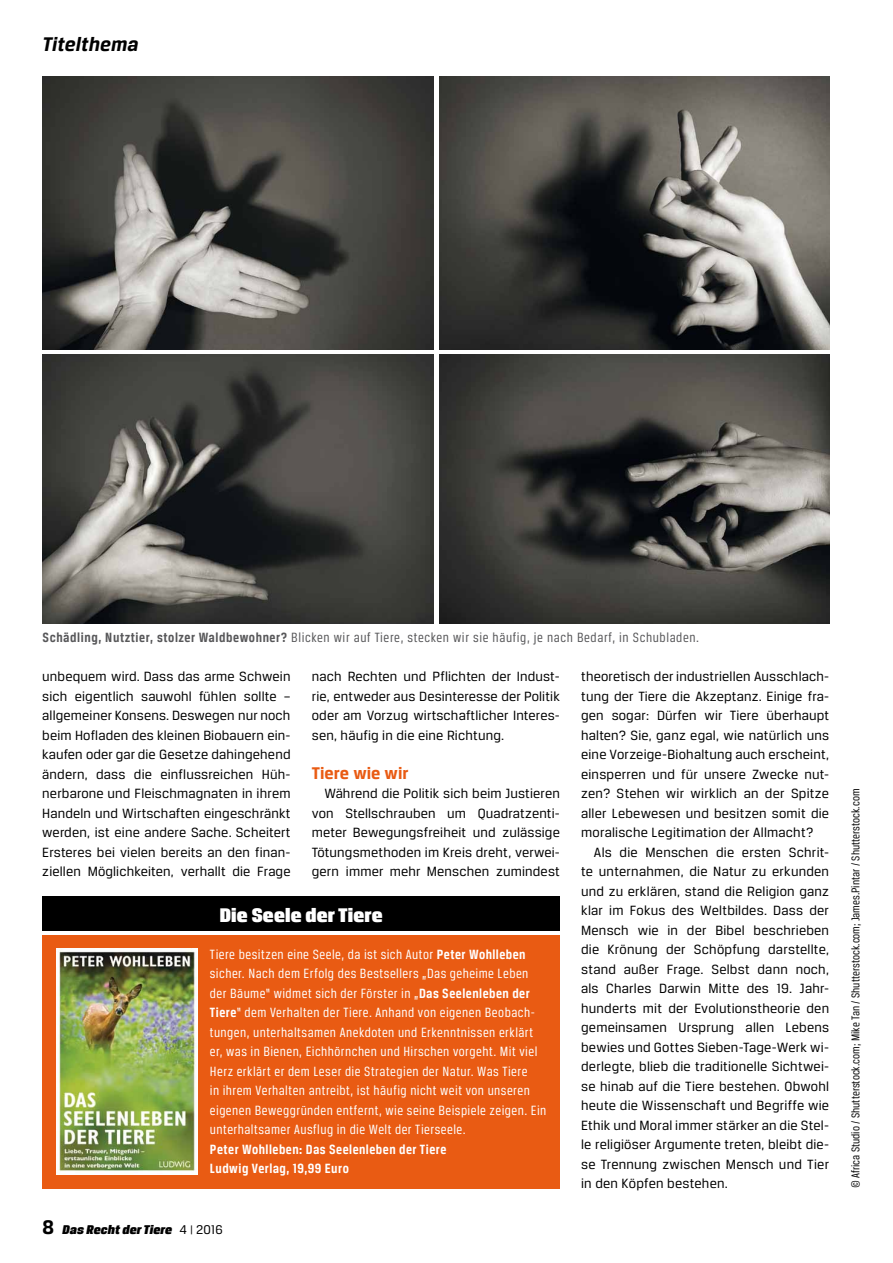
<style>
.page{position:relative;width:893px;height:1263px;background:#fff}
.page>*{position:absolute;margin:0;border:0;box-sizing:border-box;transform-origin:0 0}
.t1{font:21px "Breuer Headline";letter-spacing:.01em;color:#fff}
.t2{font:italic 700 21px "Breuer Text";letter-spacing:.01em;color:#000}
.t3{font:700 18px "Breuer Text";color:#e95b13}
.t4{font:14.25px/19.5px "Breuer Text";letter-spacing:.01em;color:#000;text-align:justify}
.t5{font:14.25px/19.5px "Breuer Condensed";letter-spacing:.03em;color:#fff;scale:1.05 1}
.t6{font:14.25px "Breuer Condensed";letter-spacing:.04em;color:#58585a;scale:1.05 1}
.t7{font:700 14.25px/19.5px "Breuer Condensed";letter-spacing:.03em;color:#fff;scale:1.05 1}
.t8{font:italic 13.5px "Breuer Headline";letter-spacing:.01em;color:#000}
.t9{font:12px "Breuer Condensed";color:#000;scale:1.05 1}
.s1{font-weight:700}
.s2{font-family:"Breuer Text";font-weight:700;font-style:normal;font-size:21px}
.s3{font-family:"Breuer Text";font-style:normal}
.s4{font-family:"Breuer Text";font-style:normal;font-size:10.95px}
</style>
<div class="page">
<img style="left:42px;top:77px;width:391px;height:273px">
<img style="left:439px;top:77px;width:390px;height:273px">
<img style="left:42px;top:355px;width:391px;height:269px">
<img style="left:439px;top:355px;width:390px;height:269px">
<div style="left:43px;top:936px;width:517px;height:253px;background:#e95b13"></div>
<div style="left:43px;top:897px;width:517px;height:34px;background:#000"></div>
<img style="left:56px;top:948px;width:141px;height:226px">
<h1 class="t2" style="left:43px;top:32px;width:98px">Titelthema</h1>
<p class="t6" style="left:43px;top:630px;width:627px"><span class="s1">Schädling, Nutztier, stolzer Waldbewohner?</span> Blicken wir auf Tiere, stecken wir sie häufig, je nach Bedarf, in Schubladen.</p>
<p class="t4" style="left:312px;top:666px;width:250px">nach Rechten und Pflichten der Indust&shy;rie, entweder aus Desinteresse der Politik oder am Vorzug wirtschaftlicher Interes&shy;sen, häufig in die eine Richtung.</p>
<p class="t3" style="left:312px;top:762px;width:98px">Tiere wie wir</p>
<p class="t4" style="left:312px;top:783px;width:250px;text-indent:13px">Während die Politik sich beim Justieren von Stellschrauben um Quadratzenti&shy;meter Bewegungsfreiheit und zulässige Tötungsmethoden im Kreis dreht, verwei&shy;gern immer mehr Menschen zumindest</p>
<p class="t4" style="left:42px;top:666px;width:250px">unbequem wird. Dass das arme Schwein sich eigentlich sauwohl fühlen sollte – allgemeiner Konsens. Deswegen nur noch beim Hofladen des kleinen Biobauern ein&shy;kaufen oder gar die Gesetze dahingehend ändern, dass die einflussreichen Hüh&shy;nerbarone und Fleischmagnaten in ihrem Handeln und Wirtschaften eingeschränkt werden, ist eine andere Sache. Scheitert Ersteres bei vielen bereits an den finan&shy;ziellen Möglichkeiten, verhallt die Frage</p>
<p class="t4" style="left:581px;top:666px;width:250px">theoretisch der industriellen Ausschlach&shy;tung der Tiere die Akzeptanz. Einige fra&shy;gen sogar: Dürfen wir Tiere überhaupt halten? Sie, ganz egal, wie natürlich uns eine Vorzeige-Biohaltung auch erscheint, einsperren und für unsere Zwecke nut&shy;zen? Stehen wir wirklich an der Spitze aller Lebewesen und besitzen somit die moralische Legitimation der Allmacht?</p>
<p class="t4" style="left:581px;top:842px;width:250px;text-indent:13px">Als die Menschen die ersten Schrit&shy;te unternahmen, die Natur zu erkunden und zu erklären, stand die Religion ganz klar im Fokus des Weltbildes. Dass der Mensch wie in der Bibel beschrieben die Krönung der Schöpfung darstellte, stand außer Frage. Selbst dann noch, als Charles Darwin Mitte des 19. Jahr&shy;hunderts mit der Evolutionstheorie den gemeinsamen Ursprung allen Lebens bewies und Gottes Sieben-Tage-Werk wi&shy;derlegte, blieb die traditionelle Sichtwei&shy;se hinab auf die Tiere bestehen. Obwohl heute die Wissenschaft und Begriffe wie Ethik und Moral immer stärker an die Stel&shy;le religiöser Argumente treten, bleibt die&shy;se Trennung zwischen Mensch und Tier in den Köpfen bestehen.</p>
<h1 class="t1" style="left:220px;top:903px;width:164px">Die Seele der Tiere</h1>
<p class="t5" style="left:210px;top:944px;width:322px">Tiere besitzen eine Seele, da ist sich Autor <span class="s1">Peter Wohlleben </span>sicher. Nach dem Erfolg des Bestsellers „Das geheime Leben der Bäume“ widmet sich der Förster in „<span class="s1">Das Seelenleben der Tiere</span>“ dem Verhalten der Tiere. Anhand von eigenen Beobach&shy;tungen, unterhaltsamen Anekdoten und Erkenntnissen erklärt er, was in Bienen, Eichhörnchen und Hirschen vorgeht. Mit viel Herz erklärt er dem Leser die Strategien der Natur. Was Tiere<br>in ihrem Verhalten antreibt, ist häufig nicht weit von unseren eigenen Beweggründen entfernt, wie seine Beispiele zeigen. Ein unterhaltsamer Ausflug in die Welt der Tierseele.</p>
<p class="t7" style="left:210px;top:1139px;width:227px">Peter Wohlleben: Das Seelenleben der Tiere<br>Ludwig Verlag, 19,99 Euro</p>
<p class="t8" style="left:43px;top:1222px;width:182px"><span class="s2">8</span> Das Recht der Tiere <span class="s3">4</span> <span class="s4">|</span> <span class="s3">2016</span></p>
<p class="t9" style="left:849px;top:1188px;width:382px;rotate:-90deg">© Africa Studio / Shutterstock.com; Mike Tan / Shutterstock.com; James.Pintar / Shutterstock.com</p>
</div>
